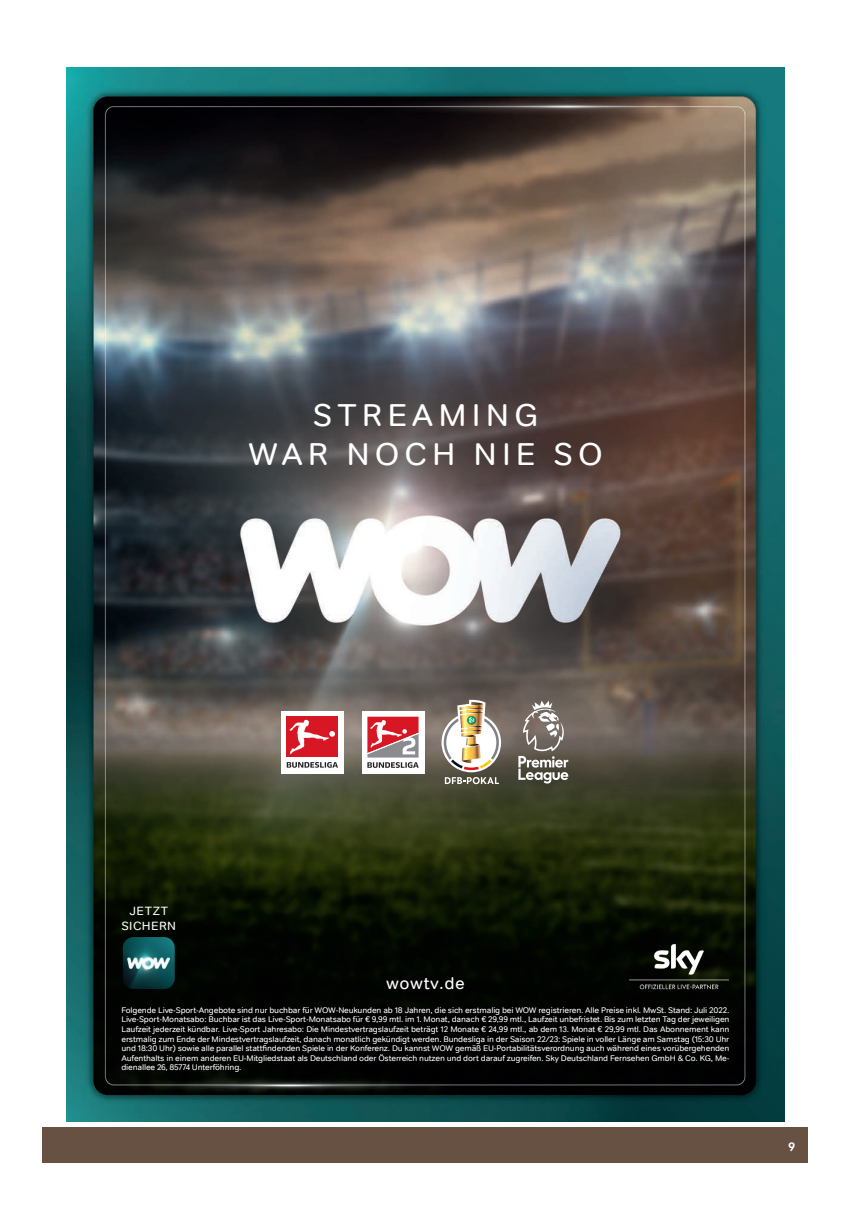
<style>
.page{position:relative;width:851px;height:1205px;background:#fff}
.page>*{position:absolute;margin:0;border:0;box-sizing:border-box;transform-origin:0 0}
.t1{font:31.75px/38.1px "NOWTV Text";letter-spacing:.16em;color:#fff;text-align:center}
.t2{font:16.88px "NOWTV Text";letter-spacing:.03em;color:#fff}
.t3{font:12px/14.5px "NOWTV Text";letter-spacing:.035em;color:#fff;text-align:center}
.t4{font:800 11.25px "Futura Std";color:#fff}
.t5{font:8.25px/9.6px "NOWTV Text";letter-spacing:-.02em;color:#fff;text-align:justify}
</style>
<div class="page">
<div style="left:43px;top:1126px;width:765px;height:36px;background:#665143"></div>
<img style="left:67px;top:68px;width:717px;height:1053px">
<img style="left:629px;top:941px;width:101px;height:51px">
<div style="left:281px;top:711px;width:63px;height:62px;background:#fff"></div>
<div style="left:287px;top:716px;width:51px;height:41px;background:#d71824"></div>
<svg style="left:289px;top:720px;width:46px;height:34px"></svg>
<svg style="left:287px;top:762px;width:51px;height:6px"></svg>
<div style="left:361px;top:711px;width:63px;height:63px;background:#fff"></div>
<svg style="left:367px;top:717px;width:51px;height:51px"></svg>
<img style="left:441px;top:700px;width:60px;height:84px">
<svg style="left:518px;top:701px;width:50px;height:82px;background:#8a837c"></svg>
<img style="left:123px;top:937px;width:52px;height:52px">
<h1 class="t1" style="left:248px;top:396px;width:356px">STREAMING<br>WAR NOCH NIE SO</h1>
<h3 class="t3" style="left:121px;top:904px;width:56px">JETZT<br>SICHERN</h3>
<h2 class="t2" style="left:386px;top:973px;width:80px">wowtv.de</h2>
<p class="t5" style="left:121px;top:1005px;width:609px">Folgende Live-Sport-Angebote sind nur buchbar für WOW-Neukunden ab 18 Jahren, die sich erstmalig bei WOW registrieren. Alle Preise inkl. MwSt. Stand: Juli 2022.<br>Live-Sport-Monatsabo: Buchbar ist das Live-Sport-Monatsabo für € 9,99 mtl. im 1. Monat, danach € 29,99 mtl., Laufzeit unbefristet. Bis zum letzten Tag der jeweiligen Laufzeit jederzeit kündbar. Live-Sport Jahresabo: Die Mindestvertragslaufzeit beträgt 12 Monate € 24,99 mtl., ab dem 13. Monat € 29,99 mtl. Das Abonnement kann erstmalig zum Ende der Mindestvertragslaufzeit, danach monatlich gekündigt werden. Bundesliga in der Saison 22/23: Spiele in voller Länge am Samstag (15:30 Uhr und 18:30 Uhr) sowie alle parallel stattfindenden Spiele in der Konferenz. Du kannst WOW gemäß EU-Portabilitätsverordnung auch während eines vorübergehenden Aufenthalts in einem anderen EU-Mitgliedstaat als Deutschland oder Österreich nutzen und dort darauf zugreifen. Sky Deutschland Fernsehen GmbH &amp; Co. KG, Me&shy;dienallee 26, 85774 Unterföhring.</p>
<h3 class="t4" style="left:788px;top:1139px;width:8px">9</h3>
</div>
